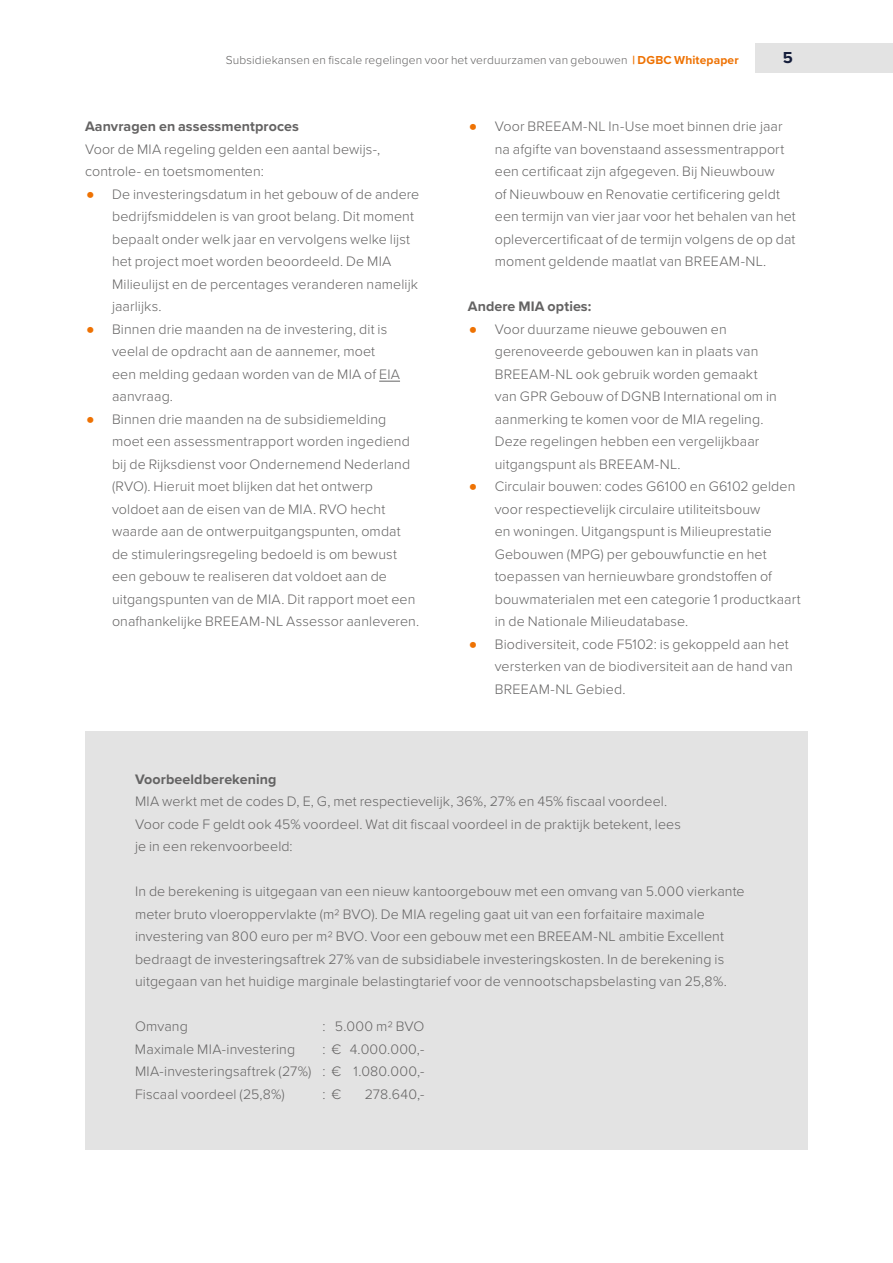
<style>
.page{position:relative;width:893px;height:1263px;background:#fff}
.page>*{position:absolute;margin:0;border:0;box-sizing:border-box;transform-origin:0 0}
.t1{font:700 16.5px "Proxima Nova";color:#151e3b}
.t2{font:300 14.25px/22.5px "Proxima Nova";letter-spacing:.005em;color:#646363}
.t3{font:700 14.25px "Proxima Nova";letter-spacing:.005em;color:#646363}
.t4{font:300 12px "Proxima Nova";letter-spacing:.015em;color:#646363}
.s1{font-weight:700;color:#ee7203}
.s2{font-size:29.25px;color:#ee7203}
</style>
<div class="page">
<svg style="left:379px;top:381px;width:21px;height:1px"></svg>
<div style="left:85px;top:731px;width:723px;height:419px;background:#e3e3e3"></div>
<div style="left:755px;top:43px;width:138px;height:30px;background:#e3e3e3"></div>
<p class="t4" style="left:226px;top:51px;width:514px">Subsidiekansen en fiscale regelingen voor het verduurzamen van gebouwen <span class="s1">| DGBC Whitepaper</span></p>
<p class="t1" style="left:783px;top:45px;width:12px">5</p>
<p class="t3" style="left:85px;top:116px;width:215px">Aanvragen en assessmentproces</p>
<p class="t2" style="left:85px;top:137px;width:297px">Voor de MIA regeling gelden een aantal bewijs-, controle- en toetsmomenten:</p>
<p class="t2" style="left:112px;top:182px;width:309px;text-indent:-27px"><span class="s2">•</span> De investeringsdatum in het gebouw of de andere bedrijfsmiddelen is van groot belang. Dit moment bepaalt onder welk jaar en vervolgens welke lijst het project moet worden beoordeeld. De MIA Milieulijst en de percentages veranderen namelijk jaarlijks.</p>
<p class="t2" style="left:112px;top:317px;width:289px;text-indent:-27px"><span class="s2">•</span> Binnen drie maanden na de investering, dit is veelal de opdracht aan de aannemer, moet een melding gedaan worden van de MIA of EIA aanvraag.</p>
<p class="t2" style="left:112px;top:407px;width:309px;text-indent:-27px"><span class="s2">•</span> Binnen drie maanden na de subsidiemelding moet een assessmentrapport worden ingediend bij de Rijksdienst voor Ondernemend Nederland (RVO). Hieruit moet blijken dat het ontwerp voldoet aan de eisen van de MIA. RVO hecht waarde aan de ontwerpuitgangspunten, omdat de stimuleringsregeling bedoeld is om bewust een gebouw te realiseren dat voldoet aan de uitgangspunten van de MIA. Dit rapport moet een onafhankelijke BREEAM-NL Assessor aanleveren.</p>
<p class="t2" style="left:495px;top:115px;width:303px;text-indent:-27px"><span class="s2">•</span> Voor BREEAM-NL In-Use moet binnen drie jaar na afgifte van bovenstaand assessmentrapport een certificaat zijn afgegeven. Bij Nieuwbouw<br>of Nieuwbouw en Renovatie certificering geldt een termijn van vier jaar voor het behalen van het oplevercertificaat of de termijn volgens de op dat moment geldende maatlat van BREEAM-NL.</p>
<p class="t3" style="left:468px;top:296px;width:125px">Andere MIA opties:</p>
<p class="t2" style="left:495px;top:317px;width:284px;text-indent:-27px"><span class="s2">•</span> Voor duurzame nieuwe gebouwen en gerenoveerde gebouwen kan in plaats van BREEAM-NL ook gebruik worden gemaakt van GPR Gebouw of DGNB International om in aanmerking te komen voor de MIA regeling.<br>Deze regelingen hebben een vergelijkbaar uitgangspunt als BREEAM-NL.</p>
<p class="t2" style="left:495px;top:475px;width:308px;text-indent:-27px"><span class="s2">•</span> Circulair bouwen: codes G6100 en G6102 gelden voor respectievelijk circulaire utiliteitsbouw<br>en woningen. Uitgangspunt is Milieuprestatie Gebouwen (MPG) per gebouwfunctie en het toepassen van hernieuwbare grondstoffen of bouwmaterialen met een categorie 1 productkaart in de Nationale Milieudatabase.</p>
<p class="t2" style="left:495px;top:632px;width:300px;text-indent:-27px"><span class="s2">•</span> Biodiversiteit, code F5102: is gekoppeld aan het versterken van de biodiversiteit aan de hand van<br>BREEAM-NL Gebied.</p>
<p class="t3" style="left:135px;top:768px;width:143px">Voorbeeldberekening</p>
<p class="t2" style="left:135px;top:790px;width:547px">MIA werkt met de codes D, E, G, met respectievelijk, 36%, 27% en 45% fiscaal voordeel.<br>Voor code F geldt ook 45% voordeel. Wat dit fiscaal voordeel in de praktijk betekent, lees je in een rekenvoorbeeld:</p>
<p class="t2" style="left:135px;top:880px;width:611px">In de berekening is uitgegaan van een nieuw kantoorgebouw met een omvang van 5.000 vierkante meter bruto vloeroppervlakte (m2 BVO). De MIA regeling gaat uit van een forfaitaire maximale investering van 800 euro per m2 BVO. Voor een gebouw met een BREEAM-NL ambitie Excellent bedraagt de investeringsaftrek 27% van de subsidiabele investeringskosten. In de berekening is uitgegaan van het huidige marginale belastingtarief voor de vennootschapsbelasting van 25,8%.</p>
<p class="t2" style="left:135px;top:1015px;width:54px">Omvang</p>
<p class="t2" style="left:323px;top:1015px;width:103px">: 5.000 m2 BVO</p>
<p class="t2" style="left:135px;top:1037px;width:162px">Maximale MIA-investering</p>
<p class="t2" style="left:135px;top:1037px;width:291px;text-align:justify;text-indent:187px">: € 4.000.000,- MIA-investeringsaftrek (27%) : € 1.080.000,- Fiscaal voordeel (25,8%)</p>
<p class="t2" style="left:323px;top:1082px;width:20px">: €</p>
<p class="t2" style="left:365px;top:1082px;width:61px">278.640,-</p>
</div>
